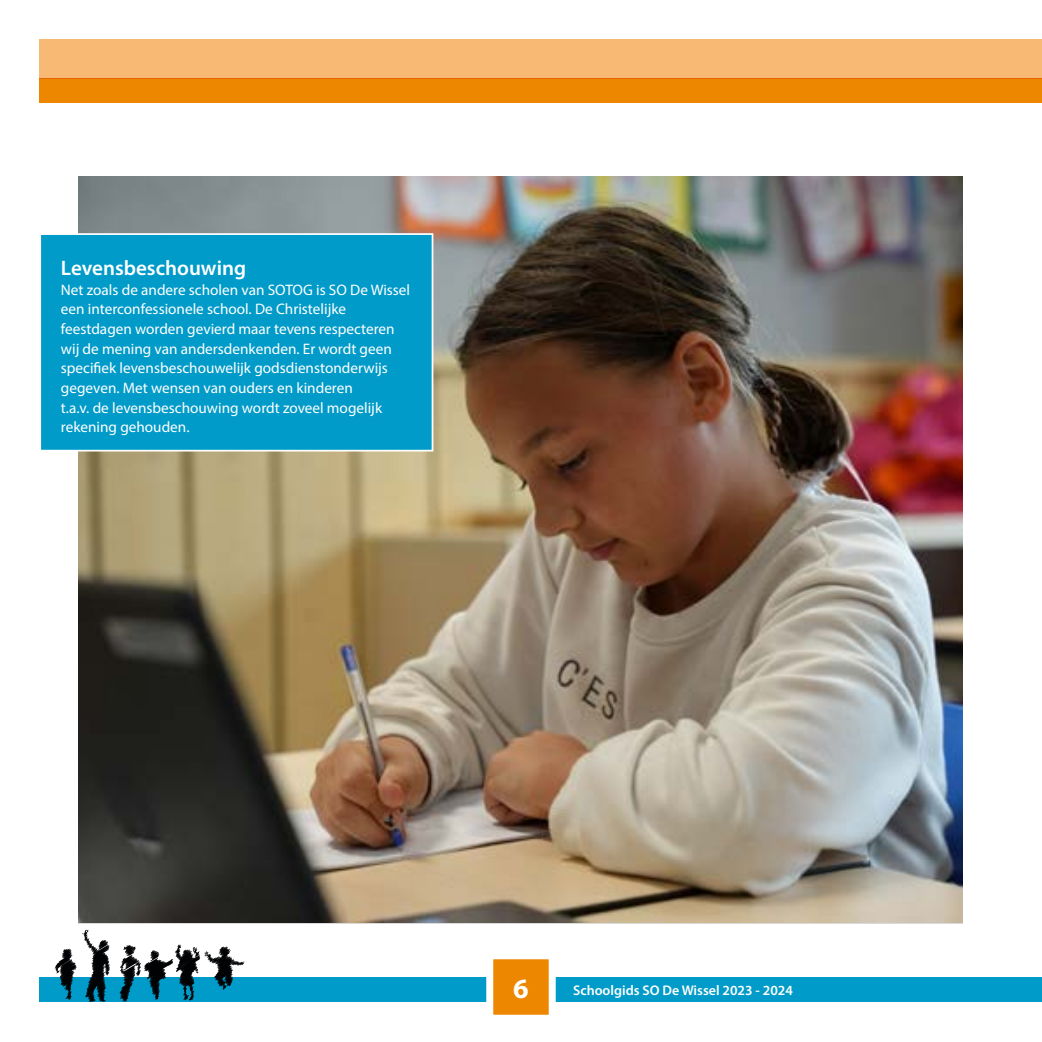
<style>
.page{position:relative;width:1042px;height:1042px;background:#fff}
.page>*{position:absolute;margin:0;border:0;box-sizing:border-box;transform-origin:0 0}
.t1{font:700 28px "Myriad Pro";color:#fff}
.t2{font:600 21px "Myriad Pro";color:#fff}
.t3{font:15.22px/19.6px "Myriad Pro";color:#fff}
.t4{font:600 14px "Myriad Pro";color:#fff}
</style>
<div class="page">
<img style="left:79px;top:177px;width:884px;height:746px">
<div style="left:39px;top:977px;width:1003px;height:25px;background:#009bc9"></div>
<svg style="left:55px;top:929px;width:55px;height:73px"></svg>
<svg style="left:120px;top:944px;width:125px;height:57px"></svg>
<div style="left:490px;top:956px;width:62px;height:62px;background:#ee8700"></div>
<div style="left:486px;top:952px;width:70px;height:69px;border:7px solid #fff"></div>
<div style="left:39px;top:39px;width:1003px;height:39px;background:#f7b973"></div>
<div style="left:39px;top:78px;width:1003px;height:25px;background:#ee8700"></div>
<div style="left:40px;top:234px;width:392px;height:217px;background:#009bc9"></div>
<div style="left:39px;top:233px;width:394px;height:218px;border:2px solid #fff"></div>
<h2 class="t2" style="left:61px;top:255px;width:187px">Levensbeschouwing</h2>
<p class="t3" style="left:61px;top:280px;width:351px">Net zoals de andere scholen van SOTOG is SO De Wissel een interconfessionele school. De Christelijke feestdagen worden gevierd maar tevens respecteren wij de mening van andersdenkenden. Er wordt geen specifiek levensbeschouwelijk godsdienstonderwijs gegeven. Met wensen van ouders en kinderen<br>t.a.v. de levensbeschouwing wordt zoveel mogelijk rekening gehouden.</p>
<h1 class="t1" style="left:513px;top:970px;width:17px">6</h1>
<p class="t4" style="left:573px;top:981px;width:221px">Schoolgids SO De Wissel 2023 - 2024</p>
</div>
